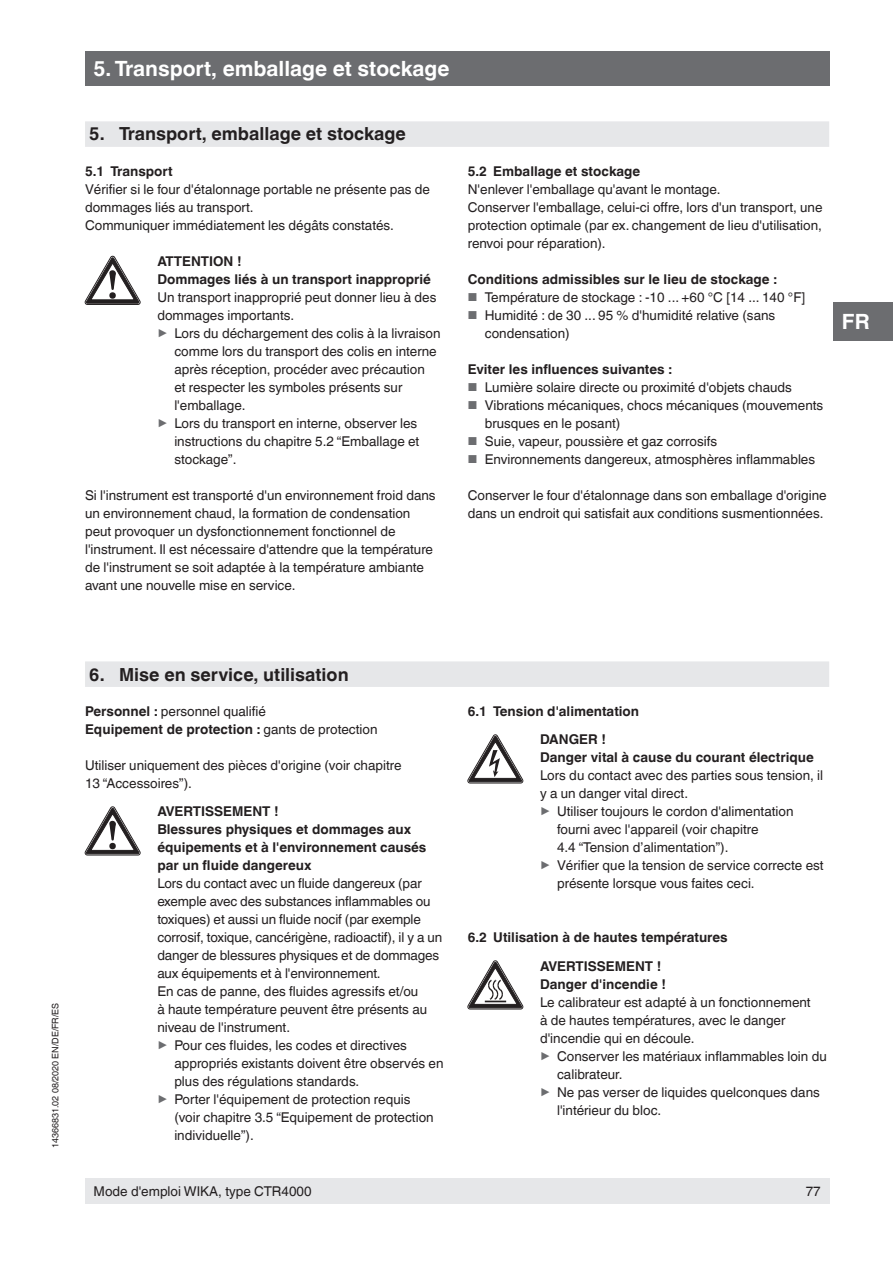
<style>
.page{position:relative;width:893px;height:1263px;background:#fff}
.page>*{position:absolute;margin:0;border:0;box-sizing:border-box;transform-origin:0 0}
.OI-Kopf{font:700 21px "Helvetica World";color:#fff}
.t1{font:700 18px "Helvetica World";color:#231f20}
.Running_text{font:13.5px/18px "Helvetica World";color:#231f20}
.Gefahrensymbole{font:13.5px/18px "Helvetica World";color:#231f20}
.Gefahrensymbole_Bold{font:700 13.5px/18px "Helvetica World";color:#231f20}
.Subheadline2{font:700 13.5px "Helvetica World";color:#231f20}
.Running_text-2{font:700 13.5px "Helvetica World";color:#231f20}
.t2{font:9px "Helvetica World";color:#231f20}
.s1{font-size:13.35px;color:#6c6d70}
.s2{font-size:11.55px;color:#6c6d70}
.s3{font-weight:700}
.s4{font-weight:400}
</style>
<div class="page">
<div style="left:85px;top:1178px;width:744px;height:25px;background:#e6e7e9"></div>
<div style="left:85px;top:51px;width:744px;height:34px;background:#6c6d70"></div>
<div style="left:833px;top:302px;width:60px;height:38px;background:#6c6d70"></div>
<div style="left:85px;top:121px;width:744px;height:26px;background:#e6e7e9"></div>
<svg style="left:85px;top:256px;width:55px;height:49px"></svg>
<div style="left:85px;top:661px;width:744px;height:26px;background:#e6e7e9"></div>
<svg style="left:85px;top:807px;width:55px;height:48px"></svg>
<svg style="left:468px;top:735px;width:55px;height:48px"></svg>
<svg style="left:468px;top:961px;width:55px;height:48px"></svg>
<p class="OI-Kopf" style="left:94px;top:56px;width:357px">5. Transport, emballage et stockage</p>
<p class="t1" style="left:89px;top:124px;width:318px">5. Transport, emballage et stockage</p>
<p class="Gefahrensymbole_Bold" style="left:85px;top:162px;width:89px">5.1 Transport</p>
<p class="Running_text" style="left:85px;top:180px;width:347px">Vérifier si le four d'étalonnage portable ne présente pas de dommages liés au transport.</p>
<p class="Running_text" style="left:85px;top:216px;width:310px">Communiquer immédiatement les dégâts constatés.</p>
<p class="Gefahrensymbole_Bold" style="left:157px;top:252px;width:86px">ATTENTION !</p>
<p class="Gefahrensymbole_Bold" style="left:157px;top:270px;width:275px">Dommages liés à un transport inapproprié</p>
<p class="Gefahrensymbole" style="left:157px;top:288px;width:281px">Un transport inapproprié peut donner lieu à des dommages importants.</p>
<p class="Running_text" style="left:174px;top:324px;width:268px;text-indent:-17px"><span class="s1">▶</span> Lors du déchargement des colis à la livraison comme lors du transport des colis en interne après réception, procéder avec précaution<br>et respecter les symboles présents sur l'emballage.</p>
<p class="Running_text" style="left:174px;top:414px;width:247px;text-indent:-17px"><span class="s1">▶</span> Lors du transport en interne, observer les instructions du chapitre 5.2 “Emballage et stockage”.</p>
<p class="Running_text" style="left:85px;top:486px;width:352px">Si l'instrument est transporté d'un environnement froid dans un environnement chaud, la formation de condensation peut provoquer un dysfonctionnement fonctionnel de l'instrument. Il est nécessaire d'attendre que la température de l'instrument se soit adaptée à la température ambiante avant une nouvelle mise en service.</p>
<p class="Gefahrensymbole_Bold" style="left:468px;top:162px;width:174px">5.2 Emballage et stockage</p>
<p class="Running_text" style="left:468px;top:180px;width:254px">N'enlever l'emballage qu'avant le montage.</p>
<p class="Running_text" style="left:468px;top:198px;width:356px;text-align:justify">Conserver l'emballage, celui-ci offre, lors d'un transport, une protection optimale (par ex. changement de lieu d'utilisation, renvoi pour réparation).</p>
<p class="Subheadline2" style="left:468px;top:271px;width:311px">Conditions admissibles sur le lieu de stockage :</p>
<p class="Running_text" style="left:468px;top:288px;width:339px"><span class="s2">■</span> Température de stockage : -10 ... +60 °C [14 ... 140 °F]</p>
<p class="Running_text" style="left:485px;top:306px;width:292px;text-indent:-17px"><span class="s2">■</span> Humidité : de 30 ... 95 % d'humidité relative (sans condensation)</p>
<p class="Subheadline2" style="left:468px;top:361px;width:206px">Eviter les influences suivantes :</p>
<p class="Running_text" style="left:468px;top:378px;width:326px"><span class="s2">■</span> Lumière solaire directe ou proximité d'objets chauds</p>
<p class="Running_text" style="left:485px;top:396px;width:340px;text-indent:-17px"><span class="s2">■</span> Vibrations mécaniques, chocs mécaniques (mouvements brusques en le posant)</p>
<p class="Running_text" style="left:468px;top:432px;width:251px"><span class="s2">■</span> Suie, vapeur, poussière et gaz corrosifs</p>
<p class="Running_text" style="left:468px;top:450px;width:349px"><span class="s2">■</span> Environnements dangereux, atmosphères inflammables</p>
<p class="Running_text" style="left:468px;top:486px;width:360px">Conserver le four d'étalonnage dans son emballage d'origine dans un endroit qui satisfait aux conditions susmentionnées.</p>
<h1 class="OI-Kopf" style="left:842px;top:309px;width:29px">FR</h1>
<p class="t2" style="left:50px;top:1148px;width:147px;rotate:-90deg">14366831.02 08/2020 EN/DE/FR/ES</p>
<p class="t1" style="left:89px;top:664px;width:261px">6. Mise en service, utilisation</p>
<p class="Running_text" style="left:85px;top:702px;width:182px"><span class="s3">Personnel :</span> personnel qualifié</p>
<p class="Running_text-2" style="left:85px;top:721px;width:294px">Equipement de protection : <span class="s4">gants de protection</span></p>
<p class="Running_text" style="left:85px;top:756px;width:318px">Utiliser uniquement des pièces d'origine (voir chapitre<br>13 “Accessoires”).</p>
<p class="Gefahrensymbole_Bold" style="left:157px;top:802px;width:123px">AVERTISSEMENT !</p>
<p class="Gefahrensymbole_Bold" style="left:157px;top:820px;width:271px">Blessures physiques et dommages aux équipements et à l'environnement causés par un fluide dangereux</p>
<p class="Gefahrensymbole" style="left:157px;top:874px;width:286px">Lors du contact avec un fluide dangereux (par exemple avec des substances inflammables ou toxiques) et aussi un fluide nocif (par exemple corrosif, toxique, cancérigène, radioactif), il y a un danger de blessures physiques et de dommages aux équipements et à l'environnement.</p>
<p class="Gefahrensymbole" style="left:157px;top:982px;width:271px">En cas de panne, des fluides agressifs et/ou à haute température peuvent être présents au niveau de l'instrument.</p>
<p class="Running_text" style="left:174px;top:1036px;width:271px;text-indent:-17px"><span class="s1">▶</span> Pour ces fluides, les codes et directives appropriés existants doivent être observés en plus des régulations standards.</p>
<p class="Running_text" style="left:174px;top:1090px;width:261px;text-indent:-17px"><span class="s1">▶</span> Porter l'équipement de protection requis (voir chapitre 3.5 “Equipement de protection individuelle”).</p>
<p class="Gefahrensymbole_Bold" style="left:468px;top:702px;width:173px">6.1 Tension d'alimentation</p>
<p class="Gefahrensymbole_Bold" style="left:540px;top:730px;width:67px">DANGER !</p>
<p class="Gefahrensymbole_Bold" style="left:540px;top:748px;width:275px">Danger vital à cause du courant électrique</p>
<p class="Gefahrensymbole" style="left:540px;top:766px;width:285px">Lors du contact avec des parties sous tension, il y a un danger vital direct.</p>
<p class="Running_text" style="left:557px;top:802px;width:238px;text-indent:-17px"><span class="s1">▶</span> Utiliser toujours le cordon d'alimentation fourni avec l'appareil (voir chapitre<br>4.4 “Tension d’alimentation”).</p>
<p class="Running_text" style="left:557px;top:856px;width:268px;text-indent:-17px"><span class="s1">▶</span> Vérifier que la tension de service correcte est présente lorsque vous faites ceci.</p>
<p class="Gefahrensymbole_Bold" style="left:468px;top:928px;width:261px">6.2 Utilisation à de hautes températures</p>
<p class="Gefahrensymbole_Bold" style="left:540px;top:957px;width:123px">AVERTISSEMENT !</p>
<p class="Gefahrensymbole_Bold" style="left:540px;top:975px;width:127px">Danger d'incendie !</p>
<p class="Gefahrensymbole" style="left:540px;top:993px;width:272px">Le calibrateur est adapté à un fonctionnement à de hautes températures, avec le danger d'incendie qui en découle.</p>
<p class="Running_text" style="left:557px;top:1047px;width:271px;text-indent:-17px"><span class="s1">▶</span> Conserver les matériaux inflammables loin du calibrateur.</p>
<p class="Running_text" style="left:557px;top:1083px;width:264px;text-indent:-17px"><span class="s1">▶</span> Ne pas verser de liquides quelconques dans l'intérieur du bloc.</p>
<p class="Running_text" style="left:94px;top:1182px;width:219px">Mode d'emploi WIKA, type CTR4000</p>
<p class="Running_text" style="left:806px;top:1182px;width:17px">77</p>
</div>
